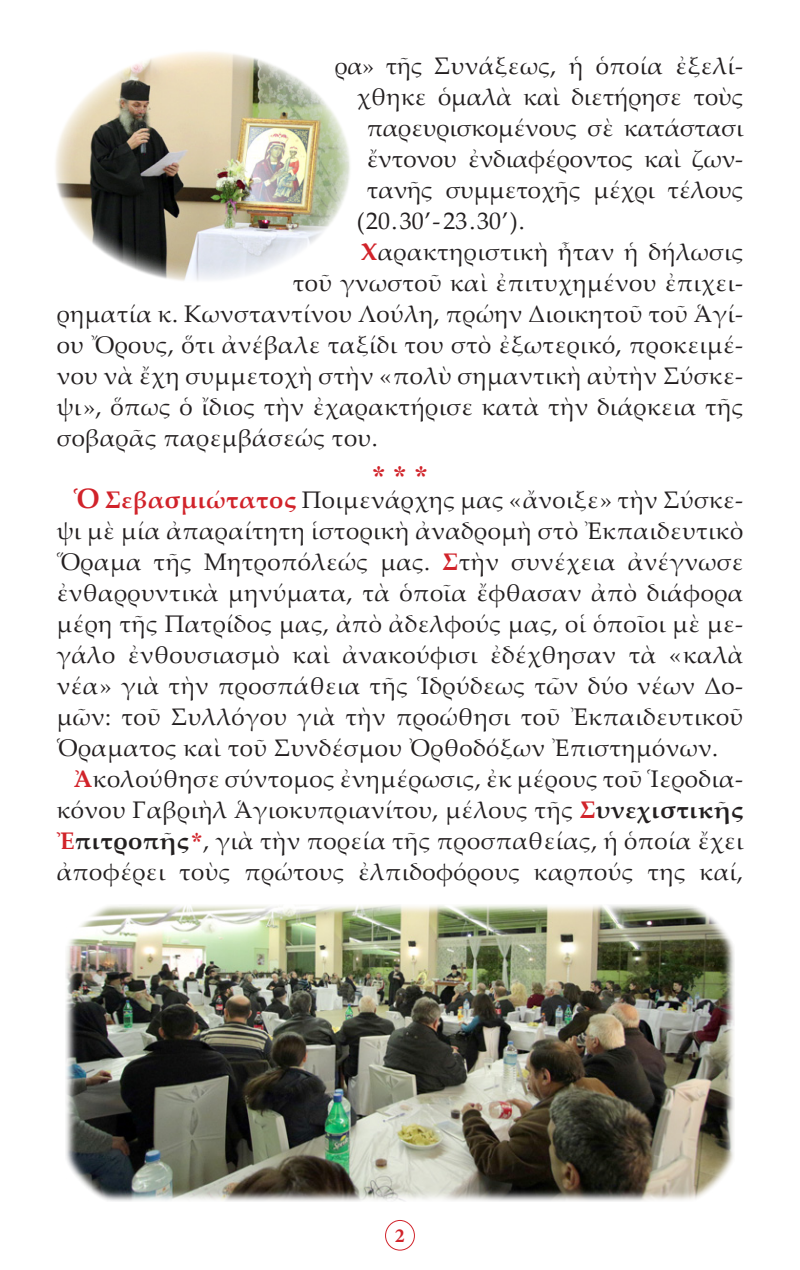
<style>
.page{position:relative;width:800px;height:1270px;background:#fff}
.page>*{position:absolute;margin:0;border:0;box-sizing:border-box;transform-origin:0 0}
.t1{font:28px "CTOS New Times Bold Test 1";color:#d1232a}
.t2{font:24px/31px "Palatino Linotype";letter-spacing:.02em;color:#231f20;text-align:justify}
.t3{font:24px "Palatino Linotype";color:#231f20}
.t4{font:700 20px "Minion Pro";color:#d1232a}
.s1{font-weight:700;color:#d1232a}
.s2{font-weight:700;font-size:28px;color:#d1232a}
.s3{font-weight:700}
.s4{font-family:"CTOS New Times Bold Test 1";color:#d1232a}
</style>
<div class="page">
<div style="left:385px;top:1220px;width:30px;height:30px;border:1px solid #d1232a;border-radius:50%"></div>
<img style="left:55px;top:52px;width:295px;height:229px">
<img style="left:65px;top:905px;width:670px;height:297px">
<p class="t2" style="left:335px;top:50px;width:410px">ρα» τῆς Συνάξεως, ἡ ὁποία ἐξελί-</p>
<p class="t3" style="left:357px;top:80px;width:388px">χθηκε ὁμαλὰ καὶ διετήρησε τοὺς</p>
<p class="t3" style="left:367px;top:111px;width:378px">παρευρισκομένους σὲ κατάστασι</p>
<p class="t3" style="left:367px;top:142px;width:378px">ἔντονου ἐνδιαφέροντος καὶ ζων-</p>
<p class="t3" style="left:367px;top:173px;width:378px">τανῆς συμμετοχῆς μέχρι τέλους</p>
<p class="t2" style="left:357px;top:205px;width:170px">(20.30’-23.30’).</p>
<p class="t2" style="left:293px;top:236px;width:452px;text-align:right"><span class="s1">Χ</span>αρακτηριστικὴ ἦταν ἡ δήλωσις<br>τοῦ γνωστοῦ καὶ ἐπιτυχημένου ἐπιχει-</p>
<p class="t2" style="left:57px;top:298px;width:688px">ρηματία κ. Κωνσταντίνου Λούλη, πρώην Διοικητοῦ τοῦ Ἁγί&shy;ου Ὄρους, ὅτι ἀνέβαλε ταξίδι του στὸ ἐξωτερικό, προκειμέ&shy;νου νὰ ἔχη συμμετοχὴ στὴν «πολὺ σημαντικὴ αὐτὴν Σύσκε&shy;ψι», ὅπως ὁ ἴδιος τὴν ἐχαρακτήρισε κατὰ τὴν διάρκεια τῆς σοβαρᾶς παρεμβάσεώς του.</p>
<p class="t1" style="left:372px;top:460px;width:57px">* * *</p>
<p class="t2" style="left:57px;top:484px;width:688px;text-indent:17px"><span class="s2">Ὁ</span> <span class="s1">Σεβασμιώτατος</span> Ποιμενάρχης μας «ἄνοιξε» τὴν Σύσκε&shy;ψι μὲ μία ἀπαραίτητη ἱστορικὴ ἀναδρομὴ στὸ Ἐκπαιδευτικὸ Ὅραμα τῆς Μητροπόλεώς μας. <span class="s1">Σ</span>τὴν συνέχεια ἀνέγνωσε ἐνθαρρυντικὰ μηνύματα, τὰ ὁποῖα ἔφθασαν ἀπὸ διάφορα μέρη τῆς Πατρίδος μας, ἀπὸ ἀδελφούς μας, οἱ ὁποῖοι μὲ με&shy;γάλο ἐνθουσιασμὸ καὶ ἀνακούφισι ἐδέχθησαν τὰ «καλὰ νέα» γιὰ τὴν προσπάθεια τῆς Ἱδρύδεως τῶν δύο νέων Δο&shy;μῶν: τοῦ Συλλόγου γιὰ τὴν προώθησι τοῦ Ἐκπαιδευτικοῦ Ὁραματος καὶ τοῦ Συνδέσμου Ὀρθοδόξων Ἐπιστημόνων.</p>
<p class="t2" style="left:57px;top:763px;width:688px;text-indent:17px"><span class="s1">Ἀ</span>κολούθησε σύντομος ἐνημέρωσις, ἐκ μέρους τοῦ Ἱεροδια&shy;κόνου Γαβριὴλ Ἁγιοκυπριανίτου, μέλους τῆς <span class="s1">Σ</span><span class="s3">υνεχιστικῆς </span><span class="s1">Ἐ</span><span class="s3">πιτροπῆς</span><span class="s4">*</span>, γιὰ τὴν πορεία τῆς προσπαθείας, ἡ ὁποία ἔχει ἀποφέρει τοὺς πρώτους ἐλπιδοφόρους καρπούς της καί,</p>
<p class="t4" style="left:395px;top:1221px;width:11px">2</p>
</div>
